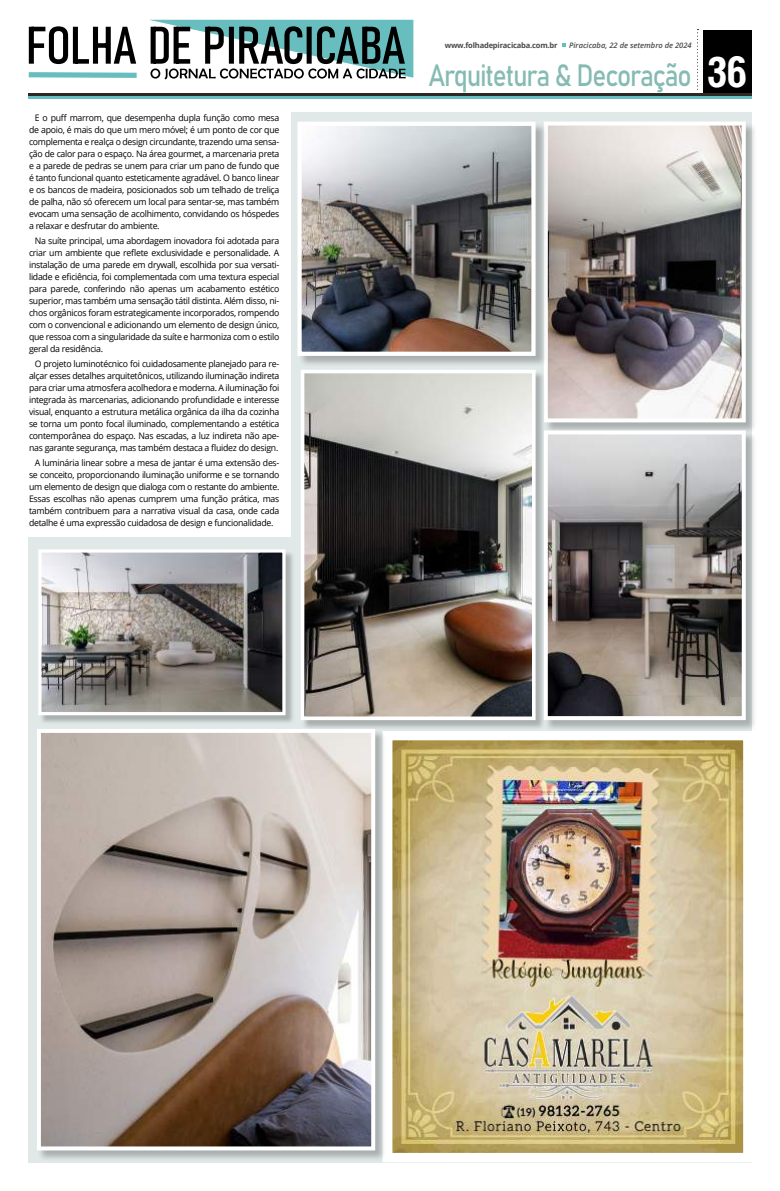
<style>
.page{position:relative;width:780px;height:1191px;background:#fff}
.page>*{position:absolute;margin:0;border:0;box-sizing:border-box;transform-origin:0 0}
.t1{font:30.3px "Bahnschrift";letter-spacing:-.045em;color:#85bbb3;scale:.86 1}
.t2{font:9px/12px "Open Sans";letter-spacing:-.03em;color:#000;text-align:justify}
.t3{font:italic 600 7.6px "Open Sans";color:#4a4948}
.t4{font:700 7.6px "Open Sans";letter-spacing:-.025em;color:#4a4948}
.s1{font-family:"Arena Condensed";font-weight:700;font-size:40.6px;color:#fff}
</style>
<div class="page">
<div style="left:28px;top:112px;width:723px;height:1050px;background:#e1e9e8"></div>
<div style="left:703px;top:31px;width:48px;height:64px;background:#000"></div>
<hr style="left:28px;top:97px;width:723px;height:2px;background:#67bec0">
<hr style="left:28px;top:93px;width:723px;height:3px;background:#2c2824">
<svg style="left:697px;top:29px;width:1px;height:61px"></svg>
<svg style="left:562px;top:44px;width:4px;height:3px"></svg>
<svg style="left:28px;top:20px;width:385px;height:59px"></svg>
<img style="left:393px;top:742px;width:348px;height:409px">
<div style="left:382px;top:731px;width:370px;height:431px;border:10px solid #fff"></div>
<div style="left:18px;top:103px;width:273px;height:434px;background:#fff"></div>
<div style="left:544px;top:122px;width:213px;height:312px;background:#000;opacity:.25"></div>
<img style="left:548px;top:126px;width:192px;height:291px">
<div style="left:543px;top:121px;width:202px;height:301px;border:4px solid #fff"></div>
<div style="left:301px;top:370px;width:244px;height:360px;background:#000;opacity:.25"></div>
<img style="left:306px;top:375px;width:224px;height:340px">
<div style="left:301px;top:370px;width:234px;height:350px;border:4px solid #fff"></div>
<div style="left:544px;top:430px;width:213px;height:301px;background:#000;opacity:.25"></div>
<img style="left:548px;top:435px;width:192px;height:280px">
<div style="left:543px;top:430px;width:202px;height:290px;border:4px solid #fff"></div>
<div style="left:298px;top:122px;width:249px;height:246px;background:#000;opacity:.25"></div>
<img style="left:302px;top:127px;width:228px;height:224px">
<div style="left:297px;top:122px;width:238px;height:234px;border:4px solid #fff"></div>
<div style="left:39px;top:550px;width:256px;height:174px;background:#000;opacity:.25"></div>
<img style="left:42px;top:553px;width:239px;height:158px">
<div style="left:38px;top:549px;width:247px;height:166px;border:3px solid #fff"></div>
<div style="left:37px;top:729px;width:350px;height:433px;background:#000;opacity:.25"></div>
<img style="left:42px;top:734px;width:328px;height:411px">
<div style="left:37px;top:729px;width:338px;height:421px;border:4px solid #fff"></div>
<p class="t2" style="left:29px;top:112px;width:252px;text-indent:6px">E o puff marrom, que desempenha dupla função como mesa de apoio, é mais do que um mero móvel; é um ponto de cor que complementa e realça o design circundante, trazendo uma sensa&shy;ção de calor para o espaço. Na área gourmet, a marcenaria preta e a parede de pedras se unem para criar um pano de fundo que é tanto funcional quanto esteticamente agradável. O banco linear e os bancos de madeira, posicionados sob um telhado de treliça de palha, não só oferecem um local para sentar-se, mas também evocam uma sensação de acolhimento, convidando os hóspedes a relaxar e desfrutar do ambiente.</p>
<p class="t2" style="left:29px;top:234px;width:252px;text-indent:6px">Na suíte principal, uma abordagem inovadora foi adotada para criar um ambiente que reflete exclusividade e personalidade. A instalação de uma parede em drywall, escolhida por sua versati&shy;lidade e eficiência, foi complementada com uma textura especial para parede, conferindo não apenas um acabamento estético superior, mas também uma sensação tátil distinta. Além disso, ni&shy;chos orgânicos foram estrategicamente incorporados, rompendo com o convencional e adicionando um elemento de design único, que ressoa com a singularidade da suíte e harmoniza com o estilo geral da residência.</p>
<p class="t2" style="left:29px;top:357px;width:252px;text-indent:6px">O projeto luminotécnico foi cuidadosamente planejado para re&shy;alçar esses detalhes arquitetônicos, utilizando iluminação indireta para criar uma atmosfera acolhedora e moderna. A iluminação foi integrada às marcenarias, adicionando profundidade e interesse visual, enquanto a estrutura metálica orgânica da ilha da cozinha se torna um ponto focal iluminado, complementando a estética contemporânea do espaço. Nas escadas, a luz indireta não ape&shy;nas garante segurança, mas também destaca a fluidez do design.</p>
<p class="t2" style="left:29px;top:456px;width:252px;text-indent:6px">A luminária linear sobre a mesa de jantar é uma extensão des&shy;se conceito, proporcionando iluminação uniforme e se tornando um elemento de design que dialoga com o restante do ambiente.<br>Essas escolhas não apenas cumprem uma função prática, mas também contribuem para a narrativa visual da casa, onde cada detalhe é uma expressão cuidadosa de design e funcionalidade.</p>
<p class="t4" style="left:444px;top:40px;width:114px">www.folhadepiracicaba.com.br</p>
<p class="t3" style="left:569px;top:40px;width:124px">Piracicaba, 22 de setembro de 2024</p>
<h1 class="t1" style="left:428px;top:52px;width:372px">Arquitetura &amp; Decoração <span class="s1">36</span></h1>
</div>
